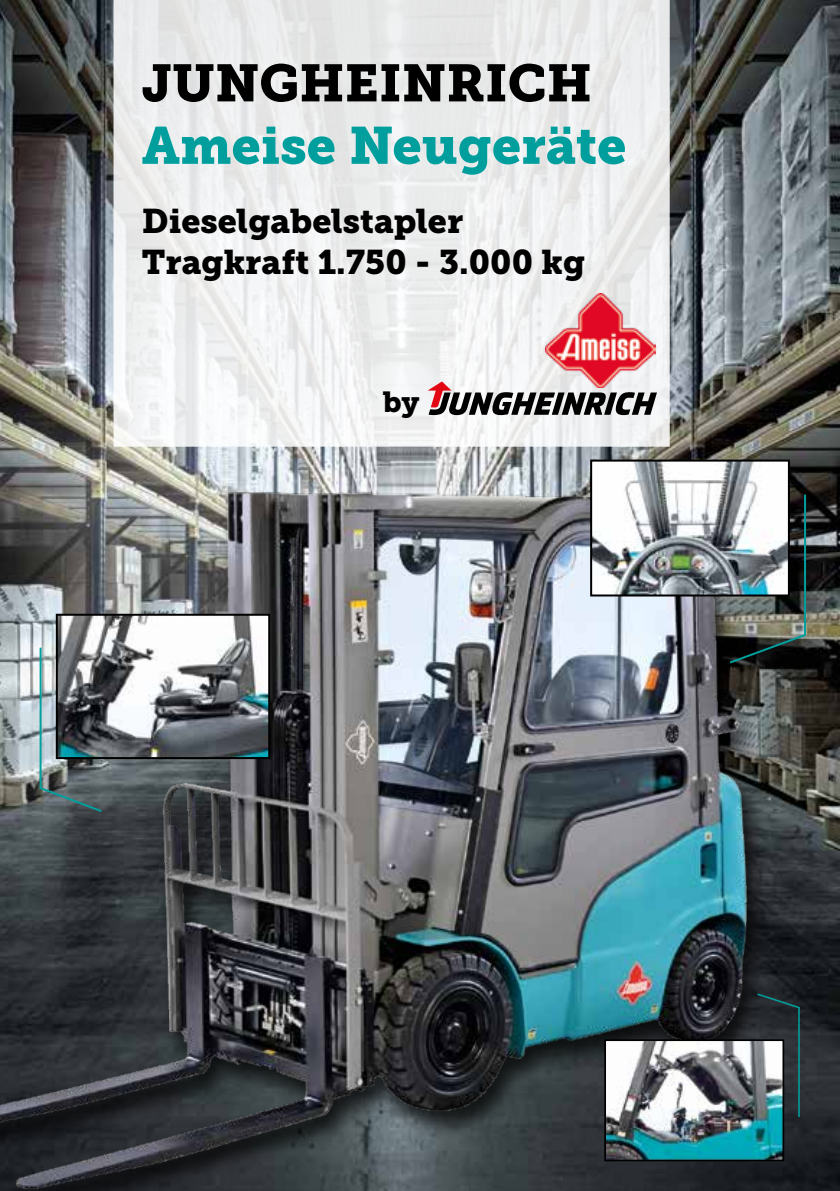
<style>
.page{position:relative;width:840px;height:1191px;background:#fff}
.page>*{position:absolute;margin:0;border:0;box-sizing:border-box;transform-origin:0 0}
.t1{font:52px "Museo JH Slab 900";color:#009f9d}
.t2{font:52px "Museo JH Slab 900";color:#000}
.t3{font:34px/40.8px "Museo JH Slab 900";color:#000}
.t4{font:28.8px "Museo Slab 900";color:#000}
</style>
<div class="page">
<img style="left:0;top:0;width:839px;height:1191px">
<svg style="left:113px;top:0;width:556px;height:447px;fill:#eceded"></svg>
<svg style="left:427px;top:381px;width:229px;height:34px"></svg>
<img style="left:0;top:474px;width:767px;height:717px">
<img style="left:545px;top:293px;width:110px;height:94px">
<img style="left:592px;top:462px;width:194px;height:131px">
<div style="left:589px;top:459px;width:200px;height:137px;border:2px solid #000"></div>
<img style="left:607px;top:1042px;width:173px;height:116px">
<div style="left:604px;top:1039px;width:179px;height:122px;border:2px solid #000"></div>
<img style="left:59px;top:617px;width:208px;height:139px">
<div style="left:56px;top:614px;width:214px;height:145px;border:2px solid #000"></div>
<hr style="left:803px;top:494px;width:2px;height:141px;background:#009f9d">
<svg style="left:727px;top:632px;width:80px;height:33px;background:#232d2a"></svg>
<hr style="left:797px;top:1007px;width:2px;height:110px;background:#009f9d">
<svg style="left:755px;top:992px;width:46px;height:17px"></svg>
<hr style="left:40px;top:647px;width:2px;height:141px;background:#009f9d">
<svg style="left:37px;top:785px;width:67px;height:28px;background:#506365"></svg>
<h1 class="t2" style="left:142px;top:53px;width:451px">JUNGHEINRICH</h1>
<h1 class="t1" style="left:142px;top:115px;width:486px">Ameise Neugeräte</h1>
<p class="t3" style="left:142px;top:201px;width:445px">Dieselgabelstapler<br>Tragkraft 1.750 - 3.000 kg</p>
<p class="t4" style="left:383px;top:385px;width:38px">by</p>
</div>
